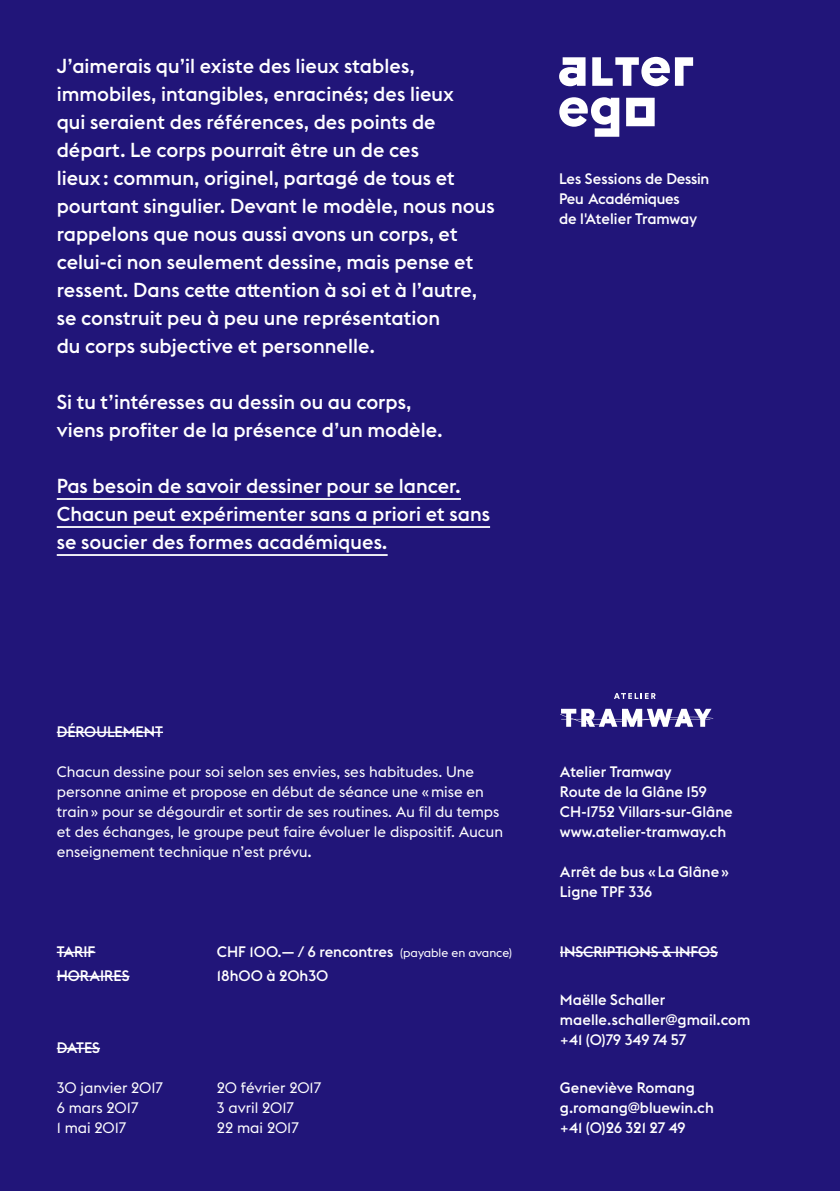
<style>
.page{position:relative;width:840px;height:1191px;background:#fff}
.page>*{position:absolute;margin:0;border:0;box-sizing:border-box;transform-origin:0 0}
.t1{font:700 57px/40.4px "Euclid Flex";color:#fff}
.t2{font:500 20px/28px "Euclid Flex";color:#fff}
.t3{font:500 15px/20px "Euclid Flex";color:#fff}
.t4{font:15px/20px "Euclid Flex";color:#fff}
.s1{font-weight:500}
.s2{font-weight:400;font-size:12px}
</style>
<div class="page">
<div style="left:0;top:0;width:839px;height:1191px;background:#211579"></div>
<hr style="left:559px;top:951px;width:158px;height:2px;background:#fff">
<hr style="left:57px;top:498px;width:403px;height:2px;background:#fff">
<hr style="left:57px;top:526px;width:433px;height:2px;background:#fff">
<hr style="left:57px;top:554px;width:330px;height:2px;background:#fff">
<hr style="left:57px;top:731px;width:106px;height:2px;background:#fff">
<hr style="left:57px;top:951px;width:38px;height:2px;background:#fff">
<hr style="left:57px;top:975px;width:72px;height:2px;background:#fff">
<hr style="left:57px;top:1047px;width:43px;height:2px;background:#fff">
<svg style="left:614px;top:693px;width:41px;height:6px"></svg>
<svg style="left:560px;top:709px;width:152px;height:18px"></svg>
<p class="t2" style="left:57px;top:52px;width:439px">J’aimerais qu’il existe des lieux stables, immobiles, intangibles, enracinés; des lieux<br>qui seraient des références, des points de départ. Le corps pourrait être un de ces<br>lieux: commun, originel, partagé de tous et pourtant singulier. Devant le modèle, nous nous rappelons que nous aussi avons un corps, et celui-ci non seulement dessine, mais pense et ressent. Dans cette attention à soi et à l’autre, se construit peu à peu une représentation<br>du corps subjective et personnelle.</p>
<p class="t2" style="left:57px;top:388px;width:387px">Si tu t’intéresses au dessin ou au corps, viens profiter de la présence d’un modèle.</p>
<p class="t2" style="left:57px;top:472px;width:434px">Pas besoin de savoir dessiner pour se lancer.<br>Chacun peut expérimenter sans a priori et sans se soucier des formes académiques.</p>
<h1 class="t1" style="left:557px;top:46px;width:138px">alter ego</h1>
<p class="t3" style="left:558px;top:168px;width:152px">Les Sessions de Dessin<br>Peu Académiques<br>de l'Atelier Tramway</p>
<p class="t3" style="left:57px;top:722px;width:108px">DÉROULEMENT</p>
<p class="t4" style="left:57px;top:762px;width:447px">Chacun dessine pour soi selon ses envies, ses habitudes. Une personne anime et propose en début de séance une «mise en train» pour se dégourdir et sortir de ses routines. Au fil du temps et des échanges, le groupe peut faire évoluer le dispositif. Aucun enseignement technique n’est prévu<span class="s1">.</span></p>
<p class="t3" style="left:57px;top:942px;width:40px">TARIF</p>
<p class="t3" style="left:217px;top:942px;width:296px">CHF 100.— / 6 rencontres <span class="s2">(payable en avance)</span></p>
<p class="t3" style="left:57px;top:966px;width:74px">HORAIRES</p>
<p class="t3" style="left:217px;top:966px;width:113px">18h00 à 20h30</p>
<p class="t3" style="left:57px;top:1038px;width:45px">DATES</p>
<p class="t4" style="left:57px;top:1078px;width:108px">30 janvier 2017</p>
<p class="t4" style="left:217px;top:1078px;width:106px">20 février 2017</p>
<p class="t4" style="left:57px;top:1098px;width:83px">6 mars 2017</p>
<p class="t4" style="left:217px;top:1098px;width:79px">3 avril 2017</p>
<p class="t4" style="left:57px;top:1118px;width:71px">1 mai 2017</p>
<p class="t4" style="left:217px;top:1118px;width:84px">22 mai 2017</p>
<p class="t3" style="left:559px;top:762px;width:174px">Atelier Tramway<br>Route de la Glâne 159<br>CH-1752 Villars-sur-Glâne www.atelier-tramway.ch</p>
<p class="t3" style="left:559px;top:862px;width:170px">Arrêt de bus «La Glâne»<br>Ligne TPF 336</p>
<p class="t3" style="left:559px;top:942px;width:159px">INSCRIPTIONS &amp; INFOS</p>
<p class="t3" style="left:559px;top:990px;width:192px">Maëlle Schaller maelle.schaller@gmail.com +41 (0)79 349 74 57</p>
<p class="t3" style="left:559px;top:1078px;width:155px">Geneviève Romang g.romang@bluewin.ch +41 (0)26 321 27 49</p>
</div>
